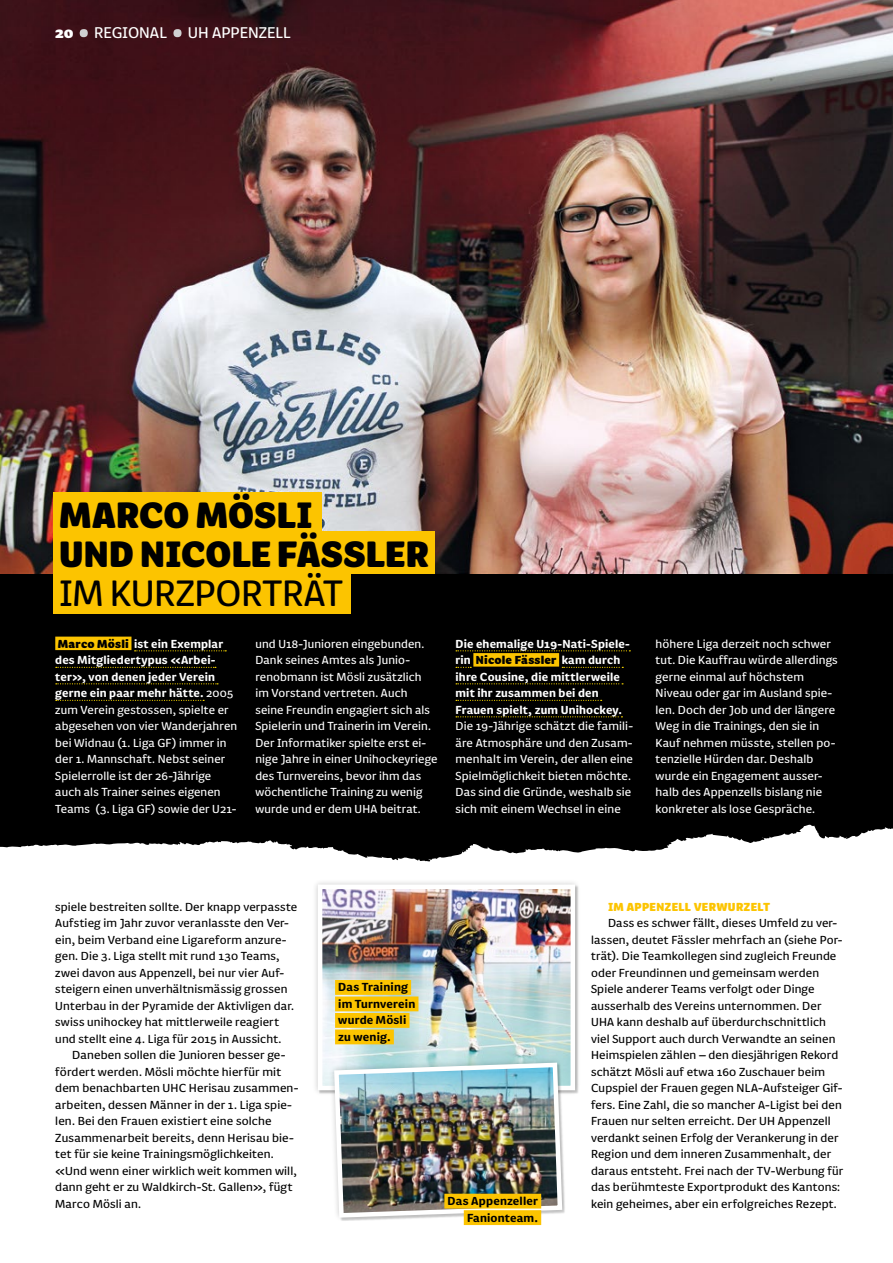
<style>
.page{position:relative;width:893px;height:1263px;background:#fff}
.page>*{position:absolute;margin:0;border:0;box-sizing:border-box;transform-origin:0 0}
.t1{font:900 42.45px/39px "FS Pimlico";letter-spacing:-.005em;color:#000}
.t2{font:42.45px "FS Pimlico";letter-spacing:-.005em;color:#000}
.t3{font:18px "FS Pimlico";color:#fff}
.t4{font:13.5px/16.5px "FS Pimlico";letter-spacing:.01em;color:#000}
.t5{font:13.5px/16.5px "FS Pimlico";letter-spacing:.01em;color:#fff}
.t6{font:700 13.5px/16.5px "FS Pimlico";letter-spacing:.015em;color:#fff}
.t7{font:700 13.5px/16.5px "FS Pimlico";letter-spacing:.01em;color:#000}
.t8{font:900 13.5px "FS Pimlico";letter-spacing:.02em;color:#fcc400}
.s1{font-weight:900}
.s2{font-weight:900;color:#000}
.s3{font-weight:700}
</style>
<div class="page">
<div style="left:0;top:0;width:893px;height:865px;background:#000"></div>
<svg style="left:0;top:824px;width:893px;height:41px"></svg>
<img style="left:0;top:0;width:893px;height:574px">
<div style="left:312px;top:879px;width:269px;height:217px;background:#000;opacity:.2"></div>
<img style="left:323px;top:889px;width:247px;height:196px">
<div style="left:318px;top:884px;width:257px;height:206px;border:4px solid #fff"></div>
<div style="left:53px;top:492px;width:269px;height:47px;background:#fcc400"></div>
<div style="left:53px;top:531px;width:381px;height:43px;background:#fcc400"></div>
<div style="left:53px;top:560px;width:298px;height:54px;background:#fcc400"></div>
<img style="left:328px;top:1057px;width:240px;height:166px">
<div style="left:55px;top:637px;width:76px;height:13px;background:#fcc400"></div>
<svg style="left:135px;top:650px;width:91px;height:1px"></svg>
<svg style="left:56px;top:667px;width:160px;height:1px"></svg>
<svg style="left:56px;top:683px;width:162px;height:1px"></svg>
<svg style="left:56px;top:700px;width:148px;height:1px"></svg>
<svg style="left:456px;top:650px;width:174px;height:1px"></svg>
<div style="left:473px;top:653px;width:86px;height:14px;background:#fcc400"></div>
<svg style="left:562px;top:667px;width:61px;height:1px"></svg>
<svg style="left:456px;top:683px;width:167px;height:1px"></svg>
<svg style="left:456px;top:700px;width:146px;height:1px"></svg>
<svg style="left:456px;top:716px;width:166px;height:1px"></svg>
<div style="left:335px;top:980px;width:76px;height:15px;background:#fcc400"></div>
<div style="left:335px;top:996px;width:83px;height:15px;background:#fcc400"></div>
<div style="left:335px;top:1013px;width:74px;height:15px;background:#fcc400"></div>
<div style="left:335px;top:1029px;width:59px;height:15px;background:#fcc400"></div>
<div style="left:444px;top:1194px;width:97px;height:14px;background:#fcc400"></div>
<div style="left:464px;top:1210px;width:77px;height:15px;background:#fcc400"></div>
<div style="left:80px;top:29px;width:8px;height:8px;background:#d0d1d2;border-radius:4px"></div>
<div style="left:173px;top:29px;width:9px;height:8px;background:#d0d1d2;border-radius:4px"></div>
<h2 class="t3" style="left:55px;top:20px;width:237px"><span class="s1">20</span> REGIONAL UH APPENZELL</h2>
<h1 class="t1" style="left:59px;top:493px;width:372px">MARCO MÖSLI<br>UND NICOLE FÄSSLER</h1>
<h1 class="t2" style="left:59px;top:562px;width:285px">IM KURZPORTRÄT</h1>
<p class="t5" style="left:55px;top:635px;width:183px"><span class="s2">Marco Mösli</span> <span class="s3">ist ein Exemplar des Mitgliedertypus «Arbei&shy;ter», von denen jeder Verein gerne ein paar mehr hätte.</span> 2005 zum Verein gestossen, spielte er abgesehen von vier Wanderjahren bei Widnau (1. Liga GF) immer in der 1. Mannschaft. Nebst seiner<br>Spielerrolle ist der 26-Jährige auch als Trainer seines eigenen<br>Teams (3. Liga GF) sowie der U21-</p>
<p class="t5" style="left:255px;top:635px;width:184px">und U18-Junioren eingebunden.<br>Dank seines Amtes als Junio&shy;renobmann ist Mösli zusätzlich im Vorstand vertreten. Auch seine Freundin engagiert sich als<br>Spielerin und Trainerin im Verein.<br>Der Informatiker spielte erst ei&shy;nige Jahre in einer Unihockeyriege des Turnvereins, bevor ihm das wöchentliche Training zu wenig wurde und er dem UHA beitrat.</p>
<p class="t6" style="left:455px;top:635px;width:176px">Die ehemalige U19-Nati-Spiele&shy;rin <span class="s2">Nicole Fässler</span> kam durch ihre Cousine, die mittlerweile mit ihr zusammen bei den<br>Frauen spielt, zum Unihockey.</p>
<p class="t5" style="left:455px;top:717px;width:179px">Die 19-Jährige schätzt die famili&shy;äre Atmosphäre und den Zusam&shy;menhalt im Verein, der allen eine<br>Spielmöglichkeit bieten möchte.<br>Das sind die Gründe, weshalb sie sich mit einem Wechsel in eine</p>
<p class="t5" style="left:656px;top:635px;width:184px">höhere Liga derzeit noch schwer tut. Die Kauffrau würde allerdings gerne einmal auf höchstem<br>Niveau oder gar im Ausland spie&shy;len. Doch der Job und der längere<br>Weg in die Trainings, den sie in<br>Kauf nehmen müsste, stellen po&shy;tenzielle Hürden dar. Deshalb wurde ein Engagement ausser&shy;halb des Appenzells bislang nie konkreter als lose Gespräche.</p>
<p class="t4" style="left:55px;top:898px;width:244px">spiele bestreiten sollte. Der knapp verpasste Aufstieg im Jahr zuvor veranlasste den Ver&shy;ein, beim Verband eine Ligareform anzure&shy;gen. Die 3. Liga stellt mit rund 130 Teams, zwei davon aus Appenzell, bei nur vier Auf&shy;steigern einen unverhältnismässig grossen Unterbau in der Pyramide der Aktivligen dar. swiss unihockey hat mittlerweile reagiert und stellt eine 4. Liga für 2015 in Aussicht.</p>
<p class="t4" style="left:55px;top:1046px;width:245px;text-indent:17px">Daneben sollen die Junioren besser ge&shy;fördert werden. Mösli möchte hierfür mit dem benachbarten UHC Herisau zusammen&shy;arbeiten, dessen Männer in der 1. Liga spie&shy;len. Bei den Frauen existiert eine solche Zusammenarbeit bereits, denn Herisau bie&shy;tet für sie keine Trainingsmöglichkeiten. «Und wenn einer wirklich weit kommen will, dann geht er zu Waldkirch-St. Gallen», fügt Marco Mösli an.</p>
<p class="t7" style="left:338px;top:978px;width:78px">Das Training im Turnverein wurde Mösli zu wenig.</p>
<p class="t7" style="left:448px;top:1192px;width:92px;text-align:right">Das Appenzeller<br>Fanionteam.</p>
<p class="t8" style="left:608px;top:896px;width:164px">IM APPENZELL VERWURZELT</p>
<p class="t4" style="left:591px;top:914px;width:254px;text-indent:17px">Dass es schwer fällt, dieses Umfeld zu ver&shy;lassen, deutet Fässler mehrfach an (siehe Por&shy;trät). Die Teamkollegen sind zugleich Freunde oder Freundinnen und gemeinsam werden Spiele anderer Teams verfolgt oder Dinge ausserhalb des Vereins unternommen. Der UHA kann deshalb auf überdurchschnittlich viel Support auch durch Verwandte an seinen Heimspielen zählen – den diesjährigen Rekord schätzt Mösli auf etwa 160 Zuschauer beim Cupspiel der Frauen gegen NLA-Aufsteiger Gif&shy;fers. Eine Zahl, die so mancher A-Ligist bei den Frauen nur selten erreicht. Der UH Appenzell verdankt seinen Erfolg der Verankerung in der Region und dem inneren Zusammenhalt, der daraus entsteht. Frei nach der TV-Werbung für das berühmteste Exportprodukt des Kantons: kein geheimes, aber ein erfolgreiches Rezept.</p>
</div>
